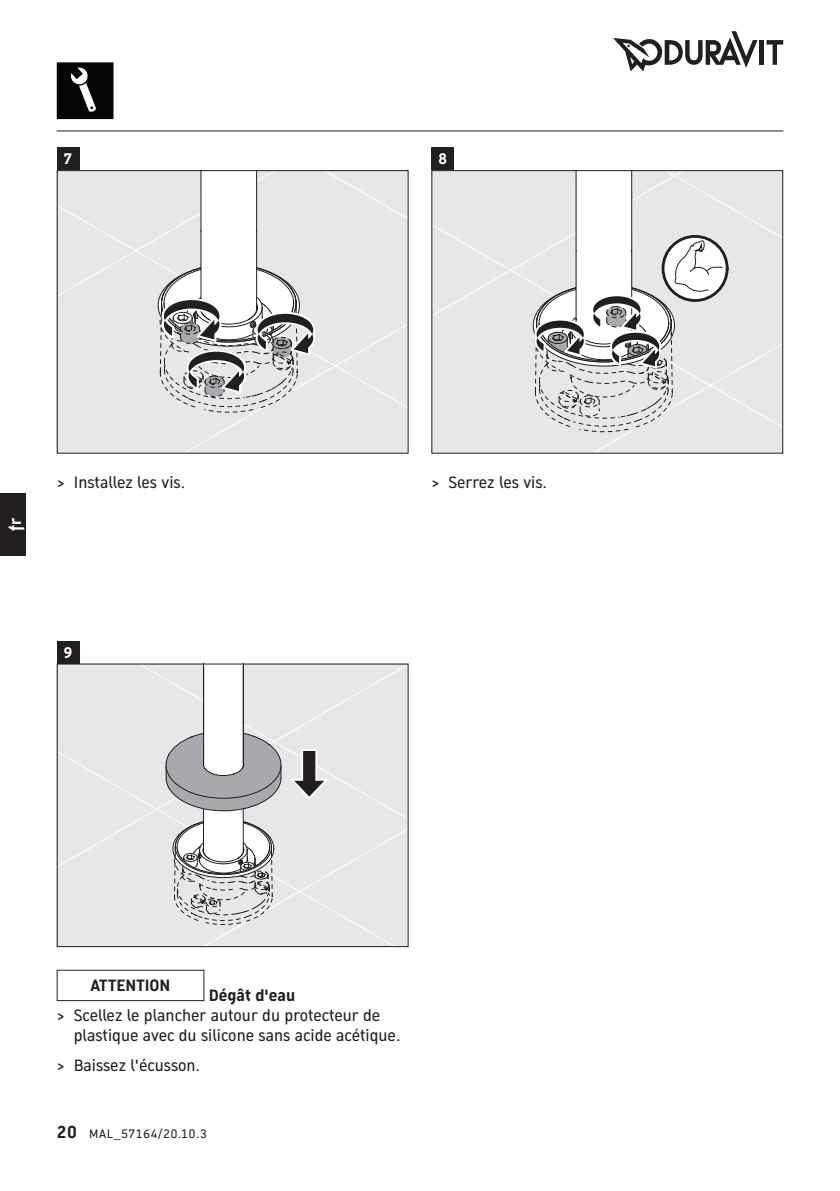
<style>
.page{position:relative;width:840px;height:1191px;background:#fff}
.page>*{position:absolute;margin:0;border:0;box-sizing:border-box;transform-origin:0 0}
.t1{font:16px/20px "Dura Sans 2014 c";color:#231f20}
.t2{font:700 16px "Dura Sans 2014 c";color:#231f20}
.t3{font:700 16px "Dura Sans 2014 c";color:#fff}
.t4{font:700 15px "Dura Sans 2014 c";color:#fff}
.t5{font:12px "Dura Sans 2014 c";letter-spacing:.05em;color:#231f20}
.s1{font-weight:700;font-size:17px}
</style>
<div class="page">
<div style="left:59px;top:172px;width:347px;height:280px;background:#e6e7e9"></div>
<svg style="left:159px;top:172px;width:158px;height:241px"></svg>
<div style="left:433px;top:172px;width:347px;height:280px;background:#e6e7e9"></div>
<svg style="left:661px;top:235px;width:67px;height:67px"></svg>
<svg style="left:532px;top:172px;width:190px;height:260px"></svg>
<div style="left:59px;top:665px;width:347px;height:280px;background:#e6e7e9"></div>
<svg style="left:165px;top:665px;width:168px;height:260px"></svg>
<div style="left:57px;top:969px;width:147px;height:32px;border:1px solid #231f20"></div>
<hr style="left:759px;top:40px;width:4px;height:25px;background:#231f20">
<svg style="left:766px;top:40px;width:16px;height:25px"></svg>
<svg style="left:613px;top:31px;width:144px;height:40px"></svg>
<hr style="left:57px;top:130px;width:725px;height:1px;background:#231f20">
<div style="left:0;top:493px;width:26px;height:63px;background:#231f20"></div>
<div style="left:57px;top:170px;width:351px;height:284px;border:1px solid #231f20"></div>
<div style="left:57px;top:663px;width:351px;height:284px;border:1px solid #231f20"></div>
<svg style="left:57px;top:62px;width:56px;height:57px;background:#222221"></svg>
<div style="left:57px;top:641px;width:22px;height:22px;background:#231f20"></div>
<div style="left:431px;top:147px;width:23px;height:23px;background:#231f20"></div>
<div style="left:57px;top:147px;width:22px;height:23px;background:#231f20"></div>
<p class="t4" style="left:64px;top:149px;width:10px">7</p>
<p class="t4" style="left:438px;top:149px;width:11px">8</p>
<p class="t4" style="left:64px;top:149px;width:10px">X</p>
<p class="t4" style="left:438px;top:149px;width:10px">X</p>
<p class="t3" style="left:4px;top:531px;width:14px;rotate:-90deg">fr</p>
<p class="t1" style="left:57px;top:473px;width:130px">&gt; Installez les vis.</p>
<p class="t1" style="left:431px;top:473px;width:117px">&gt; Serrez les vis.</p>
<p class="t4" style="left:63px;top:642px;width:11px">9</p>
<p class="t4" style="left:64px;top:642px;width:10px">X</p>
<p class="t2" style="left:91px;top:974px;width:81px">ATTENTION</p>
<p class="t2" style="left:208px;top:984px;width:88px">Dégât d'eau</p>
<p class="t1" style="left:74px;top:1005px;width:328px;text-indent:-17px">&gt; Scellez le plancher autour du protecteur de plastique avec du silicone sans acide acétique.</p>
<p class="t1" style="left:57px;top:1055px;width:145px">&gt; Baissez l'écusson.</p>
<p class="t5" style="left:57px;top:1125px;width:152px"><span class="s1">20</span> MAL_57164/20.10.3</p>
</div>
